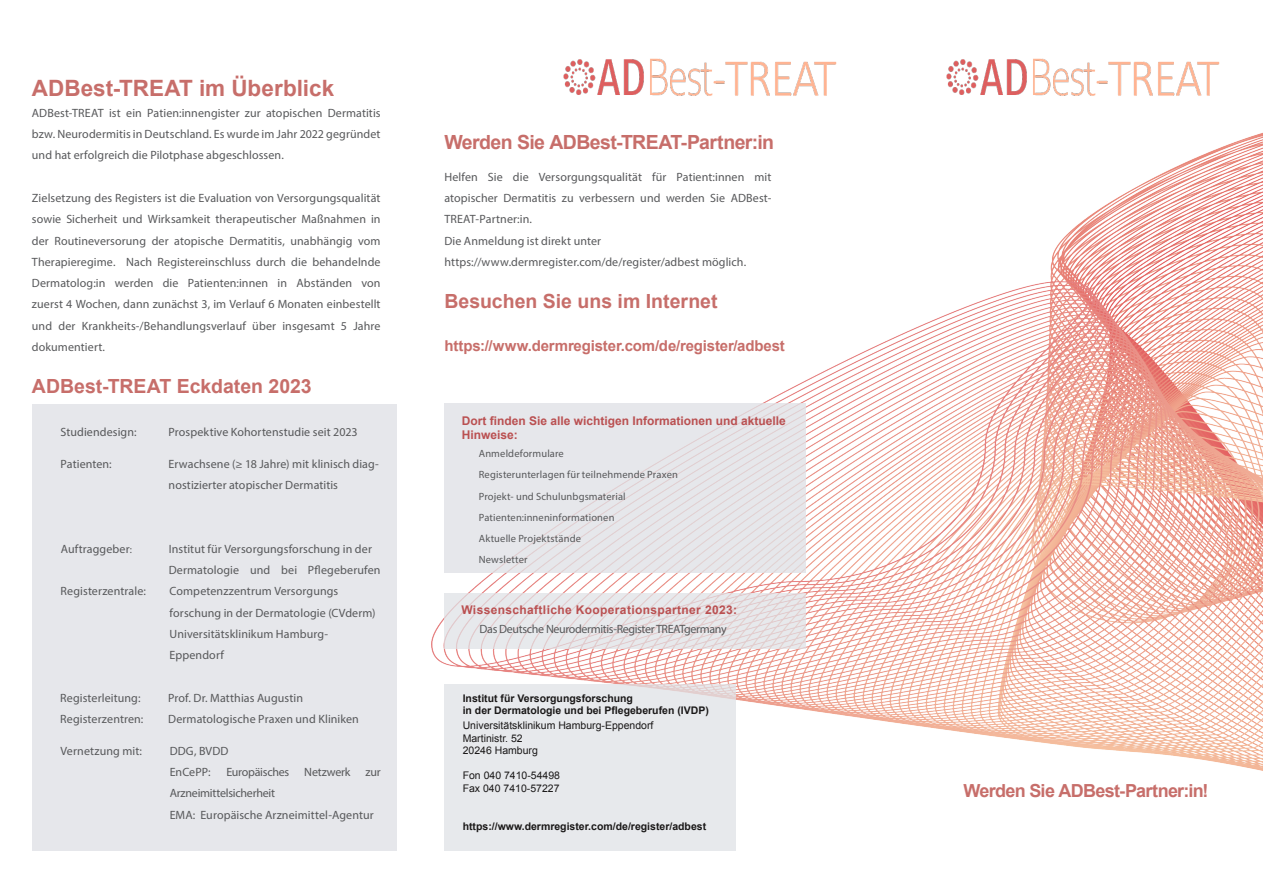
<style>
.page{position:relative;width:1263px;height:893px;background:#fff}
.page>*{position:absolute;margin:0;border:0;box-sizing:border-box;transform-origin:0 0}
._07_Überschrift_14_p{font:700 22.5px "Arial";color:#c76e6a}
._07_Überschrift_14_p-2{font:700 19.5px "Arial";letter-spacing:-.02em;color:#c76e6a}
._07_Überschrift_14_p-3{font:700 19.5px "Arial";color:#c76e6a}
._04_Hervorhebungen_F{font:700 19.5px "Arial";color:#c76e6a}
._04_Hervorhebungen_F-2{font:700 18px "Arial";letter-spacing:-.04em;color:#c76e6a}
._07_Überschrift_14_p-4{font:700 15px "Arial";letter-spacing:-.01em;color:#c76e6a}
._04_Hervorhebungen_F-3{font:12px/21.3px "Myriad Pro";letter-spacing:.005em;color:#57585a}
.t1{font:700 12px/14.4px "Arial";color:#ba5051}
._04_Hervorhebungen_F-4{font:12px "Myriad Pro";letter-spacing:-.03em;color:#57585a}
._04_Hervorhebungen_F-5{font:12px/21.3px "Myriad Pro";letter-spacing:-.02em;color:#57585a}
.t2{font:700 12px "Arial";letter-spacing:.03em;color:#ba5051}
._04_Hervorhebungen_F-6{font:10.5px "Myriad Pro";letter-spacing:.015em;color:#57585a}
.t3{font:700 10.5px "Arial";color:#1a1818}
.t4{font:10.5px "Arial";color:#1a1818}
.s1{font-size:10.5px}
</style>
<div class="page">
<img style="left:431px;top:132px;width:832px;height:639px">
<img style="left:946px;top:58px;width:274px;height:38px">
<img style="left:563px;top:58px;width:274px;height:38px">
<div style="left:445px;top:404px;width:361px;height:169px;background:#e0e2e6"></div>
<svg style="left:444px;top:593px;width:362px;height:55px;background:#e5e2e5"></svg>
<div style="left:444px;top:684px;width:292px;height:166px;background:#e7e9ec"></div>
<div style="left:32px;top:404px;width:364px;height:446px;background:#e0e2e6"></div>
<p class="_07_Überschrift_14_p" style="left:32px;top:73px;width:304px">ADBest-TREAT im Überblick</p>
<p class="_04_Hervorhebungen_F-3" style="left:32px;top:102px;width:350px;text-align:justify">ADBest-TREAT ist ein Patien:innengister zur atopischen Dermatitis bzw. Neurodermitis in Deutschland. Es wurde im Jahr 2022 gegründet und hat erfolgreich die Pilotphase abgeschlossen.</p>
<p class="_04_Hervorhebungen_F-3" style="left:32px;top:187px;width:350px;text-align:justify">Zielsetzung des Registers ist die Evaluation von Versorgungsqualität sowie Sicherheit und Wirksamkeit therapeutischer Maßnahmen in der Routineversorung der atopische Dermatitis, unabhängig vom Therapieregime. Nach Registereinschluss durch die behandelnde Dermatolog:in werden die Patienten:innen in Abständen von zuerst 4 Wochen, dann zunächst 3, im Verlauf 6 Monaten einbestellt und der Krankheits-/Behandlungsverlauf über insgesamt 5 Jahre dokumentiert.</p>
<p class="_04_Hervorhebungen_F" style="left:32px;top:374px;width:281px">ADBest-TREAT Eckdaten 2023</p>
<p class="_04_Hervorhebungen_F-3" style="left:61px;top:421px;width:77px">Studiendesign:</p>
<p class="_04_Hervorhebungen_F-3" style="left:169px;top:421px;width:191px">Prospektive Kohortenstudie seit 2023</p>
<p class="_04_Hervorhebungen_F-3" style="left:61px;top:453px;width:53px">Patienten:</p>
<p class="_04_Hervorhebungen_F-3" style="left:169px;top:453px;width:212px">Erwachsene (≥ 18 Jahre) mit klinisch diag&shy;nostizierter atopischer Dermatitis</p>
<p class="_04_Hervorhebungen_F-3" style="left:61px;top:538px;width:73px">Auftraggeber<span class="s1">:</span></p>
<p class="_04_Hervorhebungen_F-3" style="left:169px;top:538px;width:213px">Institut für Versorgungsforschung in der<br>Dermatologie und bei Pflegeberufen</p>
<p class="_04_Hervorhebungen_F-3" style="left:170px;top:580px;width:208px">Competenzzentrum Versorgungs forschung in der Dermatologie (CVderm)</p>
<p class="_04_Hervorhebungen_F-3" style="left:170px;top:623px;width:160px">Universitätsklinikum Hamburg-<br>Eppendorf</p>
<p class="_04_Hervorhebungen_F-3" style="left:60px;top:687px;width:82px">Registerleitung:</p>
<p class="_04_Hervorhebungen_F-3" style="left:168px;top:687px;width:136px">Prof. Dr. Matthias Augustin</p>
<p class="_04_Hervorhebungen_F-3" style="left:60px;top:708px;width:85px">Registerzentren:</p>
<p class="_04_Hervorhebungen_F-3" style="left:168px;top:708px;width:192px">Dermatologische Praxen und Kliniken</p>
<p class="_04_Hervorhebungen_F-3" style="left:61px;top:740px;width:83px">Vernetzung mit:</p>
<p class="_04_Hervorhebungen_F-3" style="left:61px;top:580px;width:87px">Registerzentrale:</p>
<p class="_04_Hervorhebungen_F-3" style="left:170px;top:740px;width:60px">DDG, BVDD</p>
<p class="_04_Hervorhebungen_F-3" style="left:170px;top:761px;width:43px">EnCePP:</p>
<p class="_04_Hervorhebungen_F-5" style="left:170px;top:761px;width:212px;text-indent:57px">Europäisches Netzwerk zur<br>Arzneimittelsicherheit</p>
<p class="_04_Hervorhebungen_F-3" style="left:170px;top:804px;width:206px">EMA: Europäische Arzneimittel-Agentur</p>
<p class="_07_Überschrift_14_p-2" style="left:444px;top:129px;width:331px">Werden Sie ADBest-TREAT-Partner:in</p>
<p class="_04_Hervorhebungen_F-3" style="left:444px;top:166px;width:328px;text-align:justify">Helfen Sie die Versorgungsqualität für Patient:innen mit atopischer Dermatitis zu verbessern und werden Sie ADBest-TREAT-Partner:in.</p>
<p class="_04_Hervorhebungen_F-3" style="left:444px;top:230px;width:158px">Die Anmeldung ist direkt unter</p>
<p class="_04_Hervorhebungen_F-3" style="left:444px;top:251px;width:303px">https://www.dermregister.com/de/register/adbest möglich.</p>
<p class="_07_Überschrift_14_p-3" style="left:444px;top:289px;width:275px">Besuchen Sie uns im Internet</p>
<p class="_07_Überschrift_14_p-4" style="left:444px;top:336px;width:342px">https://www.dermregister.com/de/register/adbest</p>
<p class="t1" style="left:462px;top:414px;width:326px">Dort finden Sie alle wichtigen Informationen und aktuelle<br>Hinweise:</p>
<p class="_04_Hervorhebungen_F-6" style="left:479px;top:447px;width:87px">Anmeldeformulare</p>
<p class="_04_Hervorhebungen_F-6" style="left:479px;top:468px;width:201px">Registerunterlagen für teilnehmende Praxen</p>
<p class="_04_Hervorhebungen_F-6" style="left:479px;top:490px;width:148px">Projekt- und Schulunbgsmaterial</p>
<p class="_04_Hervorhebungen_F-6" style="left:479px;top:511px;width:137px">Patienten:inneninformationen</p>
<p class="_04_Hervorhebungen_F-6" style="left:479px;top:532px;width:104px">Aktuelle Projektstände</p>
<p class="_04_Hervorhebungen_F-6" style="left:479px;top:553px;width:50px">Newsletter</p>
<p class="t2" style="left:461px;top:602px;width:277px">Wissenschaftliche Kooperationspartner 2023:</p>
<p class="_04_Hervorhebungen_F-4" style="left:480px;top:622px;width:249px">Das Deutsche Neurodermitis-Register TREATgermany</p>
<p class="t3" style="left:463px;top:691px;width:172px">Institut für Versorgungsforschung</p>
<p class="t3" style="left:463px;top:704px;width:248px">in der Dermatologie und bei Pflegeberufen (IVDP)</p>
<p class="t4" style="left:463px;top:718px;width:192px">Universitätsklinikum Hamburg-Eppendorf</p>
<p class="t4" style="left:463px;top:731px;width:62px">Martinistr. 52</p>
<p class="t4" style="left:463px;top:744px;width:77px">20246 Hamburg</p>
<p class="t4" style="left:463px;top:769px;width:99px">Fon 040 7410-54498</p>
<p class="t4" style="left:463px;top:781px;width:98px">Fax 040 7410-57227</p>
<p class="t3" style="left:463px;top:819px;width:245px">https://www.dermregister.com/de/register/adbest</p>
<p class="_04_Hervorhebungen_F-2" style="left:963px;top:779px;width:246px">Werden Sie ADBest-Partner:in!</p>
</div>
